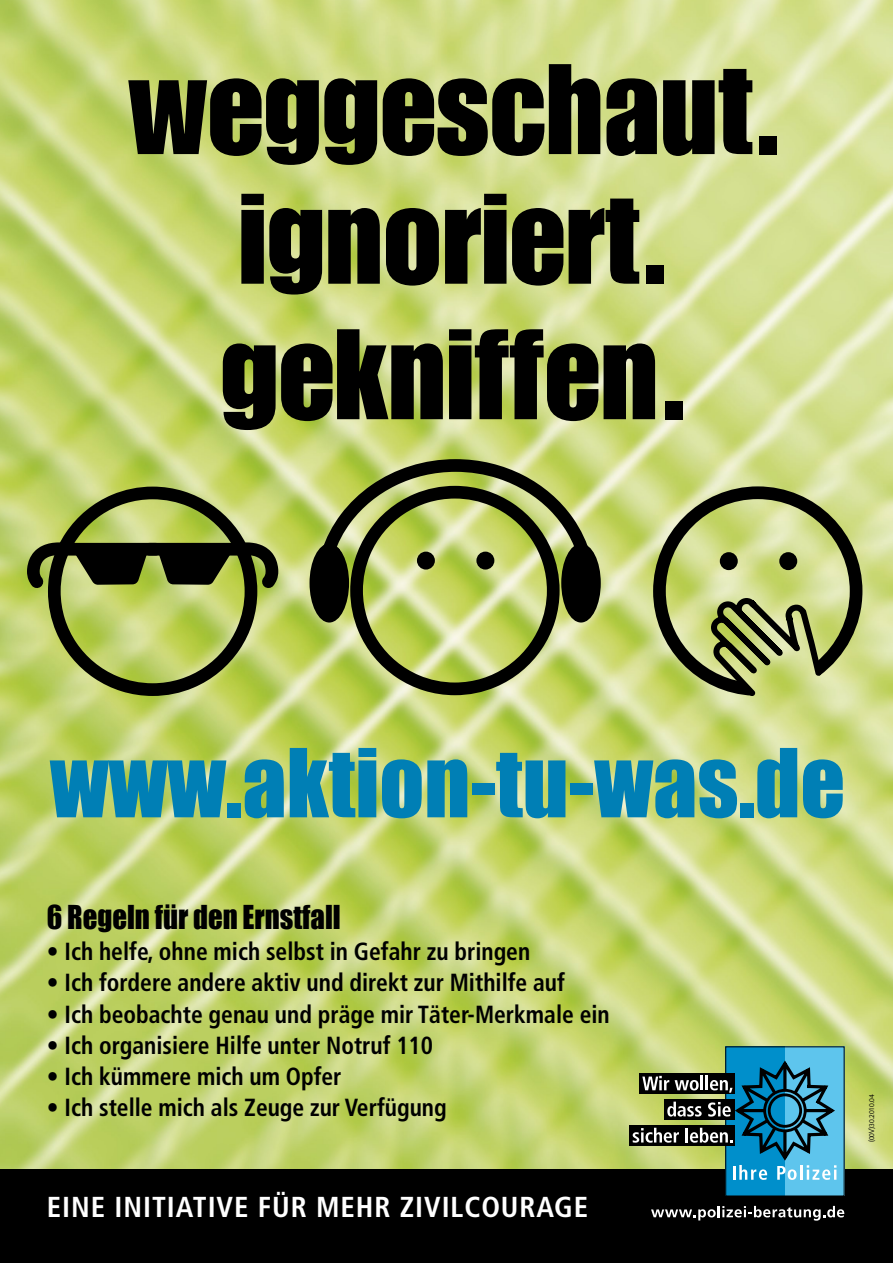
<style>
.page{position:relative;width:893px;height:1263px;background:#fff}
.page>*{position:absolute;margin:0;border:0;box-sizing:border-box;transform-origin:0 0}
.t1{font:87.75px "Impact";color:#007fb5}
.t2{font:30.3px "Impact";color:#000;scale:.95 1}
.t3{font:700 condensed 28.88px "Frutiger";letter-spacing:.03em;color:#fff}
.t4{font:700 condensed 24.75px "Frutiger";color:#000;scale:.95 1}
.t5{font:7.5px "Rotis Sans Serif";color:#000}
</style>
<div class="page">
<img style="left:0;top:0;width:893px;height:1169px">
<div style="left:310px;top:543px;width:39px;height:79px;background:#000;border-radius:50%"></div>
<div style="left:561px;top:543px;width:40px;height:79px;background:#000;border-radius:50%"></div>
<svg style="left:322px;top:459px;width:269px;height:236px;background:#98a35c"></svg>
<svg style="left:27px;top:487px;width:251px;height:209px;background:#8d994e"></svg>
<svg style="left:653px;top:486px;width:209px;height:210px;background:#9fa86a"></svg>
<svg style="left:128px;top:78px;width:249px;height:87px;background:#3e4225"></svg>
<svg style="left:383px;top:64px;width:217px;height:92px;background:#4e5234"></svg>
<svg style="left:606px;top:78px;width:51px;height:78px;background:#292b1c"></svg>
<svg style="left:663px;top:69px;width:89px;height:87px;background:#3f412e"></svg>
<div style="left:759px;top:136px;width:18px;height:18px;background:#000"></div>
<svg style="left:241px;top:194px;width:81px;height:101px;background:#3e4324"></svg>
<svg style="left:328px;top:208px;width:52px;height:76px;background:#1c1e0f"></svg>
<svg style="left:386px;top:208px;width:53px;height:78px;background:#2c2f1d"></svg>
<svg style="left:445px;top:194px;width:61px;height:90px;background:#3e4229"></svg>
<svg style="left:512px;top:208px;width:51px;height:78px;background:#2d2f1d"></svg>
<svg style="left:569px;top:199px;width:70px;height:85px;background:#444731"></svg>
<div style="left:646px;top:266px;width:18px;height:18px;background:#000"></div>
<svg style="left:223px;top:329px;width:220px;height:101px;background:#4a4f2d"></svg>
<svg style="left:449px;top:329px;width:149px;height:92px;background:#414529"></svg>
<svg style="left:604px;top:343px;width:51px;height:76px;background:#1d1f14"></svg>
<div style="left:665px;top:401px;width:17px;height:18px;background:#000"></div>
<div style="left:0;top:1169px;width:893px;height:94px;background:#000"></div>
<svg style="left:651px;top:1206px;width:193px;height:14px"></svg>
<div style="left:726px;top:1047px;width:59px;height:149px;background:#008fcb"></div>
<div style="left:785px;top:1047px;width:59px;height:149px;background:#5ec5ed"></div>
<div style="left:629px;top:1125px;width:105px;height:21px;background:#000"></div>
<svg style="left:633px;top:1057px;width:204px;height:123px"></svg>
<h1 class="t1" style="left:50px;top:729px;width:797px">www.aktion-tu-was.de</h1>
<p class="t2" style="left:47px;top:898px;width:311px">6 Regeln für den Ernstfall</p>
<p class="t4" style="left:47px;top:937px;width:510px">• Ich helfe, ohne mich selbst in Gefahr zu bringen</p>
<p class="t4" style="left:47px;top:968px;width:547px">• Ich fordere andere aktiv und direkt zur Mithilfe auf</p>
<p class="t4" style="left:47px;top:999px;width:594px">• Ich beobachte genau und präge mir Täter-Merkmale ein</p>
<p class="t4" style="left:47px;top:1030px;width:408px">• Ich organisiere Hilfe unter Notruf 110</p>
<p class="t4" style="left:47px;top:1062px;width:312px">• Ich kümmere mich um Opfer</p>
<p class="t4" style="left:47px;top:1093px;width:422px">• Ich stelle mich als Zeuge zur Verfügung</p>
<p class="t5" style="left:867px;top:1142px;width:50px;rotate:-90deg">(00V)30.2010.04</p>
<p class="t3" style="left:47px;top:1190px;width:543px">EINE INITIATIVE FÜR MEHR ZIVILCOURAGE</p>
</div>
